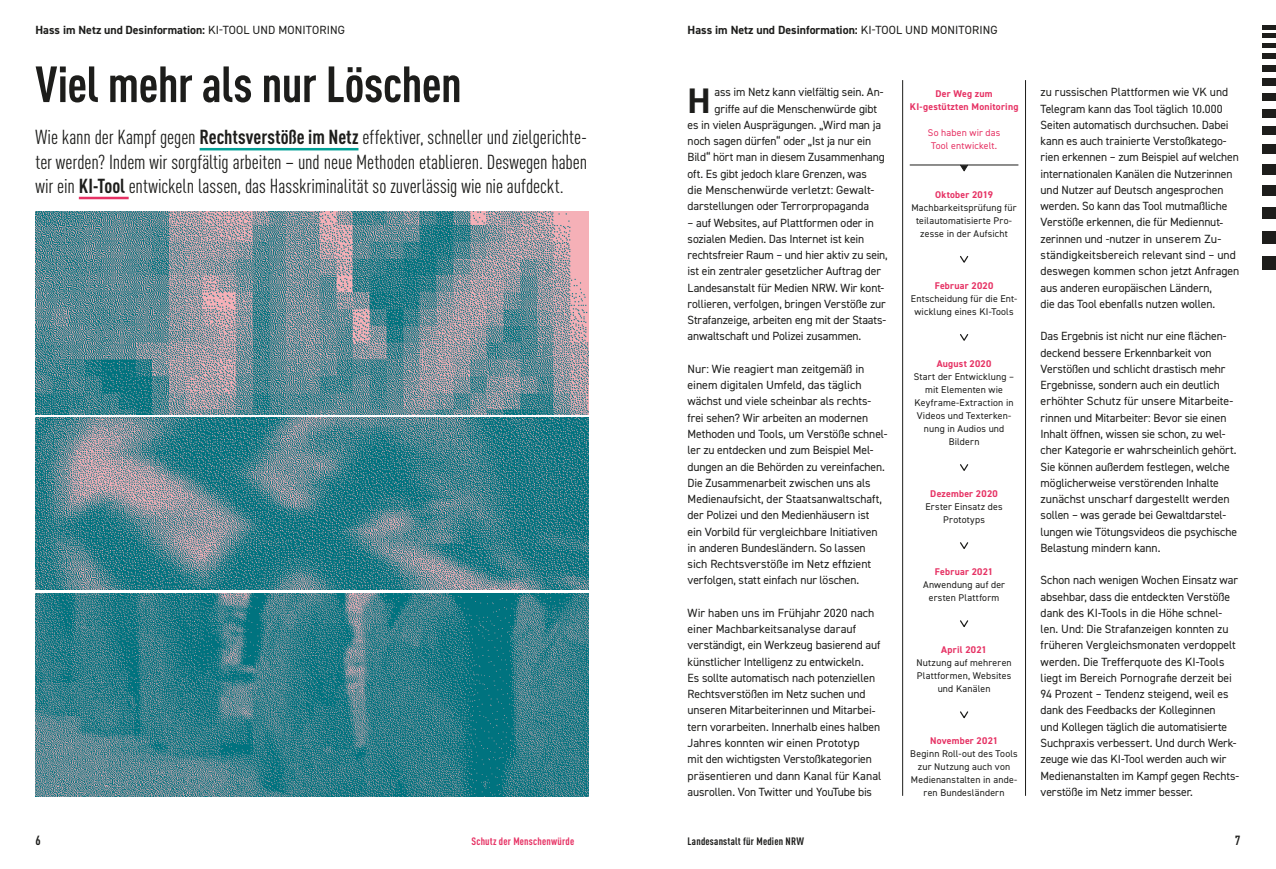
<style>
.page{position:relative;width:1276px;height:869px;background:#fff}
.page>*{position:absolute;margin:0;border:0;box-sizing:border-box;transform-origin:0 0}
.t1{font:700 condensed 50px "DINOT";letter-spacing:-.01em;color:#1d1d1b}
.t2{font:700 35.5px "DIN2014";color:#1d1d1b}
.t3{font:condensed 20px/24.4px "DINOT";color:#1d1d1b;text-align:justify}
.t4{font:700 condensed 13.12px "DINOT";color:#1d1d1b}
.t5{font:11.88px/16.2px "DIN2014";letter-spacing:-.005em;color:#1d1d1b}
.t6{font:700 11.88px "DIN2014";color:#1d1d1b}
.t7{font:700 condensed 10.62px "DINOT";letter-spacing:.02em;color:#1d1d1b}
.t8{font:700 condensed 10.62px "DINOT";letter-spacing:.02em;color:#e63264}
.t9{font:9.75px/13px "DIN2014";letter-spacing:.02em;color:#1d1d1b;text-align:center}
.t10{font:700 9.75px/13px "DIN2014";letter-spacing:.025em;color:#e63264;text-align:center}
.t11{font:9.75px/13px "DIN2014";letter-spacing:.015em;color:#e63264;text-align:center}
.s1{font-weight:400}
.s2{font-weight:700}
</style>
<div class="page">
<hr style="left:1261px;top:25px;width:15px;height:4px;background:#1d1d1b">
<div style="left:1261px;top:33px;width:15px;height:5px;background:#1d1d1b"></div>
<div style="left:1261px;top:43px;width:15px;height:5px;background:#1d1d1b"></div>
<div style="left:1261px;top:53px;width:15px;height:6px;background:#1d1d1b"></div>
<div style="left:1261px;top:65px;width:15px;height:7px;background:#1d1d1b"></div>
<div style="left:1261px;top:78px;width:15px;height:7px;background:#1d1d1b"></div>
<div style="left:1261px;top:93px;width:15px;height:8px;background:#1d1d1b"></div>
<div style="left:1261px;top:109px;width:15px;height:8px;background:#1d1d1b"></div>
<div style="left:1261px;top:126px;width:15px;height:9px;background:#1d1d1b"></div>
<div style="left:1261px;top:144px;width:15px;height:10px;background:#1d1d1b"></div>
<div style="left:1261px;top:164px;width:15px;height:10px;background:#1d1d1b"></div>
<div style="left:1261px;top:185px;width:15px;height:11px;background:#1d1d1b"></div>
<div style="left:1261px;top:207px;width:15px;height:12px;background:#1d1d1b"></div>
<div style="left:1261px;top:231px;width:15px;height:12px;background:#1d1d1b"></div>
<div style="left:1261px;top:256px;width:15px;height:13px;background:#1d1d1b"></div>
<hr style="left:200px;top:148px;width:158px;height:2px;background:#00a096">
<hr style="left:79px;top:197px;width:50px;height:2px;background:#e63264">
<img style="left:35px;top:212px;width:553px;height:202px">
<img style="left:35px;top:593px;width:553px;height:203px">
<img style="left:35px;top:417px;width:553px;height:172px">
<hr style="left:902px;top:80px;width:1px;height:715px;background:#1d1d1b">
<hr style="left:1025px;top:80px;width:1px;height:715px;background:#1d1d1b">
<svg style="left:960px;top:256px;width:9px;height:7px"></svg>
<svg style="left:960px;top:334px;width:9px;height:7px"></svg>
<svg style="left:960px;top:464px;width:9px;height:7px"></svg>
<svg style="left:960px;top:542px;width:9px;height:7px"></svg>
<svg style="left:960px;top:620px;width:9px;height:7px"></svg>
<svg style="left:960px;top:711px;width:9px;height:8px"></svg>
<hr style="left:909px;top:165px;width:109px;height:1px;background:#1d1d1b">
<svg style="left:959px;top:164px;width:9px;height:8px"></svg>
<p class="t6" style="left:35px;top:22px;width:311px">Hass im Netz und Desinformation: <span class="s1">KI-TOOL UND MONITORING</span></p>
<h1 class="t1" style="left:35px;top:54px;width:428px">Viel mehr als nur Löschen</h1>
<p class="t3" style="left:35px;top:125px;width:553px">Wie kann der Kampf gegen <span class="s2">Rechtsverstöße im Netz</span> effektiver, schneller und zielgerichte&shy;ter werden? Indem wir sorgfältig arbeiten – und neue Methoden etablieren. Deswegen haben wir ein <span class="s2">KI-Tool</span> entwickeln lassen, das Hasskriminalität so zuverlässig wie nie aufdeckt.</p>
<p class="t6" style="left:687px;top:22px;width:311px">Hass im Netz und Desinformation: <span class="s1">KI-TOOL UND MONITORING</span></p>
<h2 class="t2" style="left:687px;top:77px;width:25px">H</h2>
<p class="t5" style="left:714px;top:84px;width:171px">ass im Netz kann vielfältig sein. An-</p>
<p class="t5" style="left:714px;top:100px;width:164px">griffe auf die Menschenwürde gibt</p>
<p class="t5" style="left:687px;top:116px;width:195px">es in vielen Ausprägungen. „Wird man ja</p>
<p class="t5" style="left:687px;top:133px;width:185px">noch sagen dürfen“ oder „Ist ja nur ein</p>
<p class="t5" style="left:687px;top:149px;width:199px">Bild“ hört man in diesem Zusammenhang</p>
<p class="t5" style="left:687px;top:165px;width:181px">oft. Es gibt jedoch klare Grenzen, was</p>
<p class="t5" style="left:687px;top:181px;width:188px">die Menschenwürde verletzt: Gewalt-</p>
<p class="t5" style="left:687px;top:198px;width:183px">darstellungen oder Terrorpropaganda</p>
<p class="t5" style="left:687px;top:214px;width:202px">– auf Websites, auf Plattformen oder in sozialen Medien. Das Internet ist kein rechtsfreier Raum – und hier aktiv zu sein, ist ein zentraler gesetzlicher Auftrag der Landesanstalt für Medien NRW. Wir kont&shy;rollieren, verfolgen, bringen Verstöße zur Strafanzeige, arbeiten eng mit der Staats&shy;anwaltschaft und Polizei zusammen.</p>
<p class="t5" style="left:687px;top:360px;width:201px">Nur: Wie reagiert man zeitgemäß in einem digitalen Umfeld, das täglich wächst und viele scheinbar als rechts&shy;frei sehen? Wir arbeiten an modernen Methoden und Tools, um Verstöße schnel&shy;ler zu entdecken und zum Beispiel Mel&shy;dungen an die Behörden zu vereinfachen.<br>Die Zusammenarbeit zwischen uns als Medienaufsicht, der Staatsanwaltschaft, der Polizei und den Medienhäusern ist<br>ein Vorbild für vergleichbare Initiativen in anderen Bundesländern. So lassen sich Rechtsverstöße im Netz effizient verfolgen, statt einfach nur löschen.</p>
<p class="t5" style="left:687px;top:604px;width:195px">Wir haben uns im Frühjahr 2020 nach einer Machbarkeitsanalyse darauf verständigt, ein Werkzeug basierend auf künstlicher Intelligenz zu entwickeln.<br>Es sollte automatisch nach potenziellen Rechtsverstößen im Netz suchen und unseren Mitarbeiterinnen und Mitarbei&shy;tern vorarbeiten. Innerhalb eines halben Jahres konnten wir einen Prototyp<br>mit den wichtigsten Verstoßkategorien präsentieren und dann Kanal für Kanal ausrollen. Von Twitter und YouTube bis</p>
<p class="t10" style="left:909px;top:87px;width:110px">Der Weg zum<br>KI-gestützten Monitoring</p>
<p class="t11" style="left:928px;top:125px;width:74px">So haben wir das<br>Tool entwickelt.</p>
<p class="t10" style="left:935px;top:188px;width:60px">Oktober 2019</p>
<p class="t9" style="left:911px;top:200px;width:107px">Machbarkeitsprüfung für teilautomatisierte Pro&shy;zesse in der Aufsicht</p>
<p class="t10" style="left:934px;top:279px;width:60px">Februar 2020</p>
<p class="t9" style="left:911px;top:291px;width:108px">Entscheidung für die Ent&shy;wicklung eines KI-Tools</p>
<p class="t10" style="left:936px;top:357px;width:56px">August 2020</p>
<p class="t9" style="left:914px;top:369px;width:102px">Start der Entwicklung – mit Elementen wie<br>Keyframe-Extraction in<br>Videos und Texterken&shy;nung in Audios und<br>Bildern</p>
<p class="t10" style="left:930px;top:487px;width:69px">Dezember 2020</p>
<p class="t9" style="left:925px;top:499px;width:79px">Erster Einsatz des<br>Prototyps</p>
<p class="t10" style="left:935px;top:565px;width:60px">Februar 2021</p>
<p class="t9" style="left:923px;top:577px;width:84px">Anwendung auf der ersten Plattform</p>
<p class="t10" style="left:941px;top:643px;width:47px">April 2021</p>
<p class="t9" style="left:916px;top:655px;width:97px">Nutzung auf mehreren<br>Plattformen, Websites und Kanälen</p>
<p class="t10" style="left:930px;top:734px;width:70px">November 2021</p>
<p class="t9" style="left:910px;top:746px;width:109px">Beginn Roll-out des Tools zur Nutzung auch von<br>Medienanstalten in ande&shy;ren Bundesländern</p>
<p class="t5" style="left:1040px;top:84px;width:200px">zu russischen Plattformen wie VK und Telegram kann das Tool täglich 10.000<br>Seiten automatisch durchsuchen. Dabei kann es auch trainierte Verstoßkatego&shy;rien erkennen – zum Beispiel auf welchen internationalen Kanälen die Nutzerinnen und Nutzer auf Deutsch angesprochen werden. So kann das Tool mutmaßliche Verstöße erkennen, die für Mediennut&shy;zerinnen und -nutzer in unserem Zu&shy;ständigkeitsbereich relevant sind – und deswegen kommen schon jetzt Anfragen aus anderen europäischen Ländern,<br>die das Tool ebenfalls nutzen wollen.</p>
<p class="t5" style="left:1040px;top:328px;width:198px">Das Ergebnis ist nicht nur eine flächen&shy;deckend bessere Erkennbarkeit von Verstößen und schlicht drastisch mehr Ergebnisse, sondern auch ein deutlich erhöhter Schutz für unsere Mitarbeite&shy;rinnen und Mitarbeiter: Bevor sie einen Inhalt öffnen, wissen sie schon, zu wel&shy;cher Kategorie er wahrscheinlich gehört.<br>Sie können außerdem festlegen, welche möglicherweise verstörenden Inhalte zunächst unscharf dargestellt werden sollen – was gerade bei Gewaltdarstel&shy;lungen wie Tötungsvideos die psychische Belastung mindern kann.</p>
<p class="t5" style="left:1040px;top:571px;width:199px">Schon nach wenigen Wochen Einsatz war absehbar, dass die entdeckten Verstöße dank des KI-Tools in die Höhe schnel&shy;len. Und: Die Strafanzeigen konnten zu früheren Vergleichsmonaten verdoppelt werden. Die Trefferquote des KI-Tools liegt im Bereich Pornografie derzeit bei 94 Prozent – Tendenz steigend, weil es dank des Feedbacks der Kolleginnen<br>und Kollegen täglich die automatisierte Suchpraxis verbessert. Und durch Werk&shy;zeuge wie das KI-Tool werden auch wir Medienanstalten im Kampf gegen Rechts&shy;verstöße im Netz immer besser.</p>
<p class="t4" style="left:35px;top:831px;width:7px">6</p>
<p class="t8" style="left:471px;top:834px;width:104px">Schutz der Menschenwürde</p>
<p class="t7" style="left:687px;top:834px;width:118px">Landesanstalt für Medien NRW</p>
<p class="t4" style="left:1235px;top:831px;width:7px">7</p>
</div>
